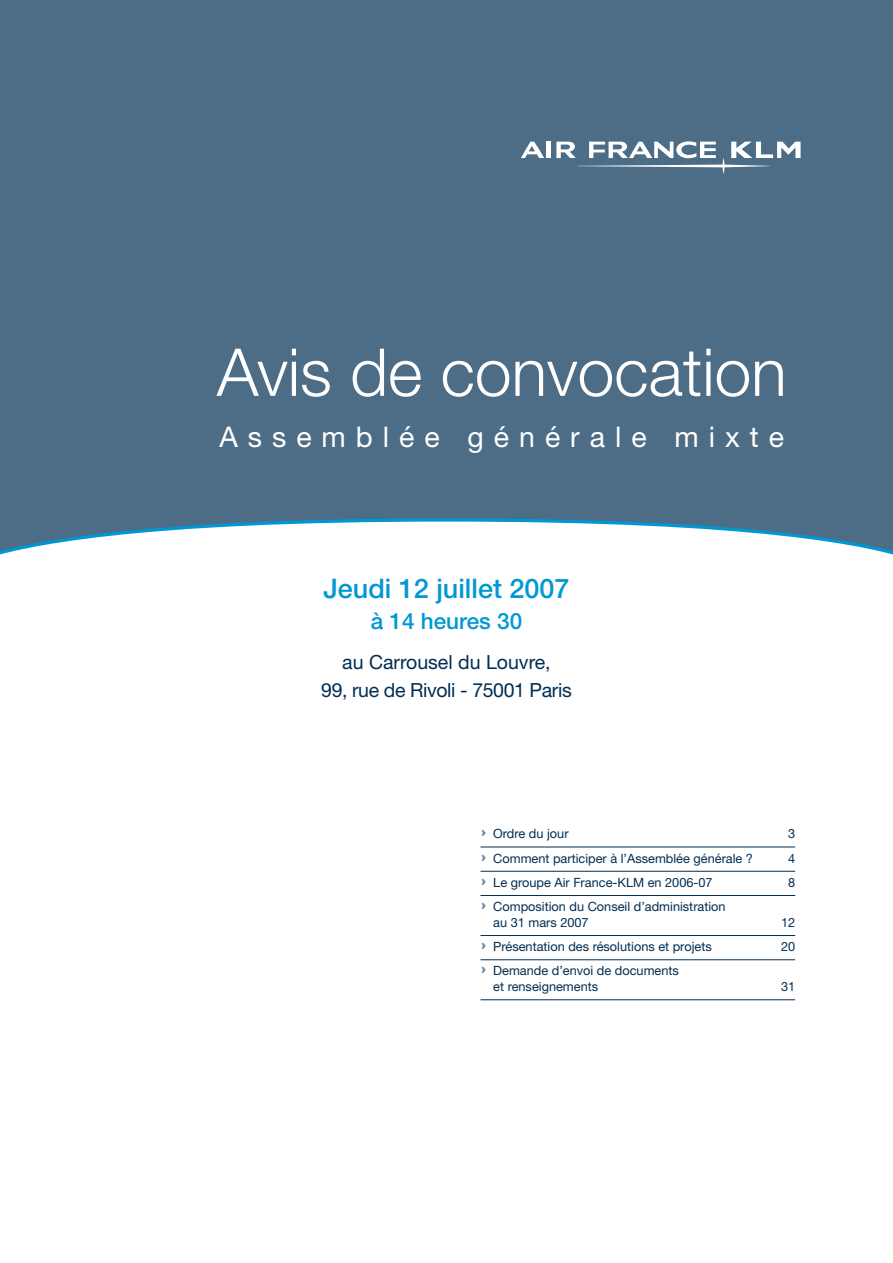
<style>
.page{position:relative;width:893px;height:1263px;background:#fff}
.page>*{position:absolute;margin:0;border:0;box-sizing:border-box;transform-origin:0 0}
.t1{font:300 66px "Helvetica Neue LT Std";color:#fff}
.t2{font:28.5px "Helvetica Neue LT Std";letter-spacing:.35em;color:#fff}
.t3{font:500 27px "Helvetica Neue LT Std";color:#0098d4}
.t4{font:500 22.5px "Helvetica Neue LT Std";color:#0098d4}
.t5{font:19.5px/27.6px "Helvetica Neue LT Std";letter-spacing:-.02em;color:#002e54;text-align:center}
.t6{font:12.75px/15.8px "Helvetica Neue LT Std";color:#002e54}
.t7{font:12.75px/24.3px "Mini Pics Directional AA";color:#668298;text-align:justify}
</style>
<div class="page">
<div style="left:0;top:0;width:893px;height:517px;background:#4d6d87"></div>
<svg style="left:0;top:517px;width:893px;height:38px"></svg>
<hr style="left:480px;top:847px;width:315px;height:1px;background:#002e54">
<hr style="left:480px;top:871px;width:315px;height:1px;background:#002e54">
<hr style="left:480px;top:895px;width:315px;height:1px;background:#002e54">
<hr style="left:480px;top:935px;width:315px;height:1px;background:#002e54">
<hr style="left:480px;top:959px;width:315px;height:1px;background:#002e54">
<hr style="left:480px;top:999px;width:315px;height:1px;background:#002e54">
<div style="left:546px;top:142px;width:5px;height:16px;background:#fff"></div>
<svg style="left:521px;top:142px;width:23px;height:16px"></svg>
<svg style="left:556px;top:141px;width:245px;height:33px"></svg>
<h1 class="t1" style="left:217px;top:332px;width:571px">Avis de convocation</h1>
<h2 class="t2" style="left:219px;top:420px;width:566px">Assemblée générale mixte</h2>
<h3 class="t3" style="left:323px;top:572px;width:248px">Jeudi 12 juillet 2007</h3>
<h3 class="t4" style="left:371px;top:608px;width:153px">à 14 heures 30</h3>
<h3 class="t5" style="left:321px;top:648px;width:252px">au Carrousel du Louvre,<br>99, rue de Rivoli - 75001 Paris</h3>
<p class="t6" style="left:493px;top:826px;width:77px">Ordre du jour</p>
<p class="t6" style="left:788px;top:826px;width:9px">3</p>
<p class="t6" style="left:493px;top:850px;width:261px">Comment participer à l’Assemblée générale ?</p>
<p class="t6" style="left:788px;top:850px;width:9px">4</p>
<p class="t6" style="left:493px;top:874px;width:221px">Le groupe Air France-KLM en 2006-07</p>
<p class="t6" style="left:788px;top:874px;width:9px">8</p>
<p class="t6" style="left:493px;top:898px;width:234px">Composition du Conseil d’administration au 31 mars 2007</p>
<p class="t7" style="left:480px;top:822px;width:8px">^ ^ ^ ^</p>
<p class="t7" style="left:480px;top:934px;width:8px">^ ^</p>
<p class="t6" style="left:781px;top:914px;width:16px">12</p>
<p class="t6" style="left:493px;top:938px;width:220px">Présentation des résolutions et projets</p>
<p class="t6" style="left:781px;top:938px;width:16px">20</p>
<p class="t6" style="left:493px;top:963px;width:187px">Demande d’envoi de documents et renseignements</p>
<p class="t6" style="left:781px;top:978px;width:16px">31</p>
</div>
